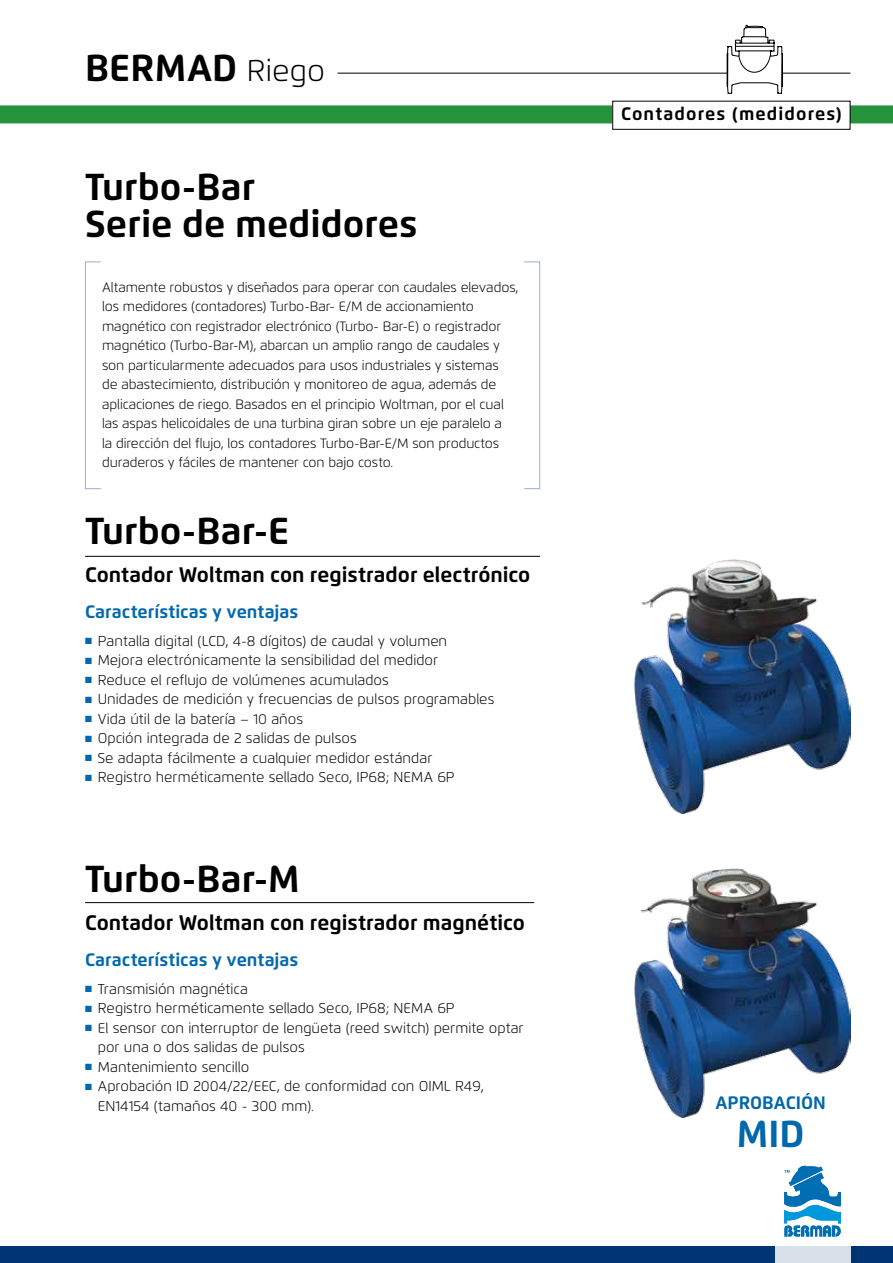
<style>
.page{position:relative;width:893px;height:1263px;background:#fff}
.page>*{position:absolute;margin:0;border:0;box-sizing:border-box;transform-origin:0 0}
.t1{font:700 37.5px/37.5px "Flexo";color:#000}
.t2{font:700 37.5px "Flexo";color:#0068ab}
.t3{font:700 21px "Flexo";color:#000}
.t4{font:700 18px "Flexo";color:#0068ab}
.t5{font:700 18px "Flexo";letter-spacing:.06em;color:#000}
.t6{font:300 14.25px/19.5px "Flexo";color:#000}
.t7{font:300 13.5px/19.5px "Flexo";letter-spacing:-.01em;color:#000}
.s1{font-weight:300;font-size:30px}
.s2{color:#0068ab}
</style>
<div class="page">
<hr style="left:338px;top:73px;width:512px;height:1px;background:#000">
<div style="left:0;top:105px;width:893px;height:18px;background:#24933c"></div>
<div style="left:0;top:1247px;width:893px;height:16px;background:#003573"></div>
<svg style="left:775px;top:1246px;width:75px;height:17px"></svg>
<svg style="left:784px;top:1165px;width:57px;height:72px"></svg>
<div style="left:613px;top:101px;width:237px;height:28px;background:#fff"></div>
<div style="left:612px;top:101px;width:238px;height:29px;border:1px solid #000"></div>
<svg style="left:727px;top:25px;width:56px;height:105px"></svg>
<hr style="left:85px;top:556px;width:455px;height:1px;background:#000">
<hr style="left:85px;top:902px;width:449px;height:1px;background:#000">
<svg style="left:85px;top:261px;width:455px;height:228px"></svg>
<img style="left:635px;top:559px;width:215px;height:254px">
<img style="left:635px;top:868px;width:215px;height:249px">
<h1 class="t1" style="left:85px;top:49px;width:242px">BERMAD <span class="s1">Riego</span></h1>
<h1 class="t1" style="left:85px;top:168px;width:334px">Turbo-Bar<br>Serie de medidores</h1>
<p class="t7" style="left:102px;top:277px;width:418px">Altamente robustos y diseñados para operar con caudales elevados, los medidores (contadores) Turbo-Bar- E/M de accionamiento magnético con registrador electrónico (Turbo- Bar-E) o registrador magnético (Turbo-Bar-M), abarcan un amplio rango de caudales y son particularmente adecuados para usos industriales y sistemas<br>de abastecimiento, distribución y monitoreo de agua, además de aplicaciones de riego. Basados en el principio Woltman, por el cual las aspas helicoidales de una turbina giran sobre un eje paralelo a<br>la dirección del flujo, los contadores Turbo-Bar-E/M son productos duraderos y fáciles de mantener con bajo costo.</p>
<h1 class="t1" style="left:85px;top:512px;width:206px">Turbo-Bar-E</h1>
<h2 class="t3" style="left:85px;top:562px;width:447px">Contador Woltman con registrador electrónico</h2>
<p class="t4" style="left:85px;top:600px;width:215px">Características y ventajas</p>
<p class="t6" style="left:85px;top:631px;width:364px"><span class="s2">■</span> Pantalla digital (LCD, 4-8 dígitos) de caudal y volumen</p>
<p class="t6" style="left:85px;top:651px;width:355px"><span class="s2">■</span> Mejora electrónicamente la sensibilidad del medidor</p>
<p class="t6" style="left:85px;top:670px;width:305px"><span class="s2">■</span> Reduce el reflujo de volúmenes acumulados</p>
<p class="t6" style="left:85px;top:690px;width:411px"><span class="s2">■</span> Unidades de medición y frecuencias de pulsos programables</p>
<p class="t6" style="left:85px;top:709px;width:220px"><span class="s2">■</span> Vida útil de la batería – 10 años</p>
<p class="t6" style="left:85px;top:729px;width:273px"><span class="s2">■</span> Opción integrada de 2 salidas de pulsos</p>
<p class="t6" style="left:85px;top:748px;width:349px"><span class="s2">■</span> Se adapta fácilmente a cualquier medidor estándar</p>
<p class="t6" style="left:85px;top:768px;width:371px"><span class="s2">■</span> Registro herméticamente sellado Seco, IP68; NEMA 6P</p>
<h1 class="t1" style="left:85px;top:860px;width:216px">Turbo-Bar-M</h1>
<h2 class="t3" style="left:85px;top:909px;width:441px">Contador Woltman con registrador magnético</h2>
<p class="t4" style="left:85px;top:948px;width:215px">Características y ventajas</p>
<p class="t6" style="left:85px;top:979px;width:165px"><span class="s2">■</span> Transmisión magnética</p>
<p class="t6" style="left:85px;top:998px;width:371px"><span class="s2">■</span> Registro herméticamente sellado Seco, IP68; NEMA 6P</p>
<p class="t6" style="left:98px;top:1018px;width:427px;text-indent:-13px"><span class="s2">■</span> El sensor con interruptor de lengüeta (reed switch) permite optar por una o dos salidas de pulsos</p>
<p class="t6" style="left:85px;top:1057px;width:166px"><span class="s2">■</span> Mantenimiento sencillo</p>
<p class="t6" style="left:98px;top:1076px;width:388px;text-indent:-13px"><span class="s2">■</span> Aprobación ID 2004/22/EEC, de conformidad con OIML R49,<br>EN14154 (tamaños 40 - 300 mm).</p>
<p class="t5" style="left:621px;top:103px;width:222px">Contadores (medidores)</p>
<p class="t4" style="left:715px;top:1092px;width:112px">APROBACIÓN</p>
<h1 class="t2" style="left:737px;top:1111px;width:69px">MID</h1>
</div>
